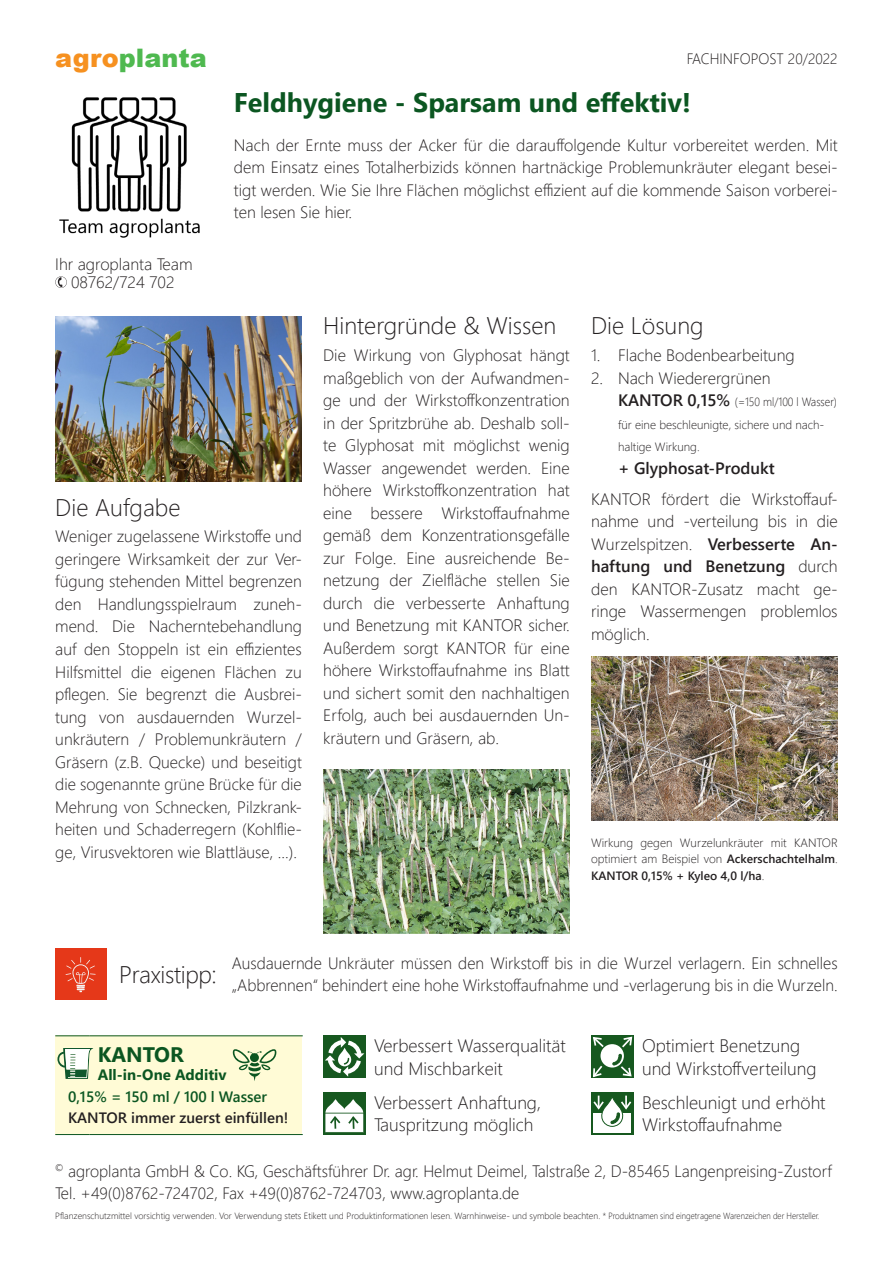
<style>
.page{position:relative;width:893px;height:1263px;background:#fff}
.page>*{position:absolute;margin:0;border:0;box-sizing:border-box;transform-origin:0 0}
.t1{font:700 27px "Segoe UI";color:#0b5621}
.t2{font:900 25.5px "Arial";color:#4fb950}
.t3{font:300 24px "Segoe UI";color:#231f20}
.t4{font:700 21px "Segoe UI";color:#0b5621}
.t5{font:300 18px/22.5px "Segoe UI";color:#231f20}
.t6{font:300 16.5px/22.5px "Segoe UI";color:#231f20;text-align:justify}
.t7{font:600 16.5px "Segoe UI";color:#231f20}
.t8{font:600 15px "Segoe UI";color:#231f20}
.t9{font:600 15px "Segoe UI";color:#0b5621}
.t10{font:300 15px "Segoe UI";color:#231f20;scale:.96 1}
.t11{font:700 15px "Segoe UI";color:#0b5621}
.t12{font:300 12px/16.5px "Segoe UI";color:#231f20;text-align:justify}
.t13{font:300 12px/22.5px "Segoe UI";color:#231f20;scale:.91 1}
.t14{font:300 9px "Segoe UI";color:#231f20}
.s1{color:#f69120}
.s2{font-weight:600;font-size:16.5px}
.s3{font-weight:600}
</style>
<div class="page">
<img style="left:59px;top:97px;width:141px;height:141px">
<img style="left:55px;top:317px;width:247px;height:164px">
<svg style="left:55px;top:276px;width:12px;height:12px"></svg>
<img style="left:323px;top:769px;width:247px;height:164px">
<img style="left:591px;top:656px;width:247px;height:165px">
<div style="left:55px;top:1035px;width:247px;height:100px;background:#fffbd6"></div>
<hr style="left:55px;top:1035px;width:34px;height:1px;background:#0b5621">
<hr style="left:89px;top:1035px;width:214px;height:1px;background:#0b5621">
<hr style="left:55px;top:1134px;width:34px;height:1px;background:#0b5621">
<hr style="left:89px;top:1134px;width:214px;height:1px;background:#0b5621">
<svg style="left:57px;top:1048px;width:36px;height:31px"></svg>
<svg style="left:232px;top:1049px;width:45px;height:32px"></svg>
<div style="left:591px;top:1035px;width:42px;height:43px;background:#16581f"></div>
<svg style="left:593px;top:1037px;width:12px;height:10px"></svg>
<svg style="left:593px;top:1065px;width:10px;height:13px"></svg>
<div style="left:600px;top:1044px;width:24px;height:23px;background:#fff;border-radius:50%"></div>
<svg style="left:612px;top:1036px;width:21px;height:41px"></svg>
<svg style="left:591px;top:1092px;width:42px;height:43px"></svg>
<div style="left:593px;top:1113px;width:38px;height:19px;background:#fff"></div>
<svg style="left:592px;top:1095px;width:41px;height:32px"></svg>
<div style="left:323px;top:1092px;width:43px;height:43px;background:#16581f"></div>
<svg style="left:325px;top:1099px;width:39px;height:34px"></svg>
<div style="left:323px;top:1035px;width:43px;height:43px;background:#16581f"></div>
<svg style="left:325px;top:1037px;width:39px;height:40px"></svg>
<div style="left:55px;top:948px;width:51px;height:51px;background:#e53819"></div>
<svg style="left:66px;top:957px;width:30px;height:35px"></svg>
<h2 class="t2" style="left:55px;top:39px;width:153px"><span class="s1">agro</span>planta</h2>
<p class="t10" style="left:687px;top:45px;width:159px">FACHINFOPOST 20/2022</p>
<h1 class="t1" style="left:234px;top:77px;width:459px">Feldhygiene - Sparsam und effektiv!</h1>
<p class="t6" style="left:234px;top:132px;width:605px">Nach der Ernte muss der Acker für die darauffolgende Kultur vorbereitet werden. Mit dem Einsatz eines Totalherbizids können hartnäckige Problemunkräuter elegant besei&shy;tigt werden. Wie Sie Ihre Flächen möglichst effizient auf die kommende Saison vorberei&shy;ten lesen Sie hier.</p>
<p class="t6" style="left:55px;top:253px;width:139px;line-height:18px;text-align:center">Ihr agroplanta Team<br>08762/724 702</p>
<h3 class="t3" style="left:55px;top:485px;width:127px">Die Aufgabe</h3>
<p class="t6" style="left:55px;top:524px;width:248px">Weniger zugelassene Wirkstoffe und geringere Wirksamkeit der zur Ver&shy;fügung stehenden Mittel begrenzen den Handlungsspielraum zuneh&shy;mend. Die Nacherntebehandlung auf den Stoppeln ist ein effizientes Hilfsmittel die eigenen Flächen zu pflegen. Sie begrenzt die Ausbrei&shy;tung von ausdauernden Wurzel&shy;unkräutern / Problemunkräutern / Gräsern (z.B. Quecke) und beseitigt die sogenannte grüne Brücke für die Mehrung von Schnecken, Pilzkrank&shy;heiten und Schaderregern (Kohlflie&shy;ge, Virusvektoren wie Blattläuse, ...).</p>
<h3 class="t3" style="left:323px;top:303px;width:235px">Hintergründe &amp; Wissen</h3>
<p class="t6" style="left:323px;top:342px;width:248px">Die Wirkung von Glyphosat hängt maßgeblich von der Aufwandmen&shy;ge und der Wirkstoffkonzentration in der Spritzbrühe ab. Deshalb soll&shy;te Glyphosat mit möglichst wenig Wasser angewendet werden. Eine höhere Wirkstoffkonzentration hat eine bessere Wirkstoffaufnahme gemäß dem Konzentrationsgefälle zur Folge. Eine ausreichende Be&shy;netzung der Zielfläche stellen Sie durch die verbesserte Anhaftung und Benetzung mit KANTOR sicher.<br>Außerdem sorgt KANTOR für eine höhere Wirkstoffaufnahme ins Blatt und sichert somit den nachhaltigen Erfolg, auch bei ausdauernden Un&shy;kräutern und Gräsern, ab.</p>
<h3 class="t3" style="left:591px;top:303px;width:114px">Die Lösung</h3>
<p class="t6" style="left:591px;top:342px;width:205px">1. Flache Bodenbearbeitung</p>
<p class="t6" style="left:591px;top:365px;width:181px">2. Nach Wiederergrünen</p>
<p class="t13" style="left:618px;top:389px;width:242px"><span class="s2">KANTOR 0,15%</span> (=150 ml/100 l Wasser) für eine beschleunigte, sichere und nach&shy;haltige Wirkung.</p>
<p class="t7" style="left:618px;top:452px;width:158px">+ Glyphosat-Produkt</p>
<p class="t6" style="left:591px;top:486px;width:248px">KANTOR fördert die Wirkstoffauf&shy;nahme und -verteilung bis in die Wurzelspitzen. <span class="s3">Verbesserte An&shy;haftung und Benetzung</span> durch den KANTOR-Zusatz macht ge&shy;ringe Wassermengen problemlos möglich.</p>
<p class="t12" style="left:591px;top:833px;width:248px">Wirkung gegen Wurzelunkräuter mit KANTOR optimiert am Beispiel von <span class="s3">Ackerschachtelhalm</span>.<br><span class="s3">KANTOR 0,15% + Kyleo 4,0 l/ha</span>.</p>
<h3 class="t3" style="left:119px;top:951px;width:99px">Praxistipp:</h3>
<p class="t6" style="left:232px;top:950px;width:607px">Ausdauernde Unkräuter müssen den Wirkstoff bis in die Wurzel verlagern. Ein schnelles „Abbrennen“ behindert eine hohe Wirkstoffaufnahme und -verlagerung bis in die Wurzeln.</p>
<p class="t4" style="left:98px;top:1035px;width:88px">KANTOR</p>
<p class="t11" style="left:98px;top:1061px;width:130px">All-in-One Additiv</p>
<p class="t9" style="left:68px;top:1082px;width:201px">0,15% = 150 ml / 100 l Wasser</p>
<p class="t8" style="left:68px;top:1103px;width:222px">KANTOR immer zuerst einfüllen!</p>
<p class="t5" style="left:374px;top:1033px;width:193px">Verbessert Wasserqualität und Mischbarkeit</p>
<p class="t5" style="left:642px;top:1033px;width:176px">Optimiert Benetzung und Wirkstoffverteilung</p>
<p class="t5" style="left:374px;top:1089px;width:169px">Verbessert Anhaftung,<br>Tauspritzung möglich</p>
<p class="t5" style="left:642px;top:1089px;width:185px">Beschleunigt und erhöht<br>Wirkstoffaufnahme</p>
<p class="t6" style="left:55px;top:1158px;width:778px"><sup>©</sup> agroplanta GmbH &amp; Co. KG, Geschäftsführer Dr. agr. Helmut Deimel, Talstraße 2, D-85465 Langenpreising-Zustorf<br>Tel. +49(0)8762-724702, Fax +49(0)8762-724703, www.agroplanta.de</p>
<p class="t14" style="left:55px;top:1207px;width:766px">Pflanzenschutzmittel vorsichtig verwenden. Vor Verwendung stets Etikett und Produktinformationen lesen. Warnhinweise- und symbole beachten. * Produktnamen sind eingetragene Warenzeichen der Hersteller.</p>
</div>
